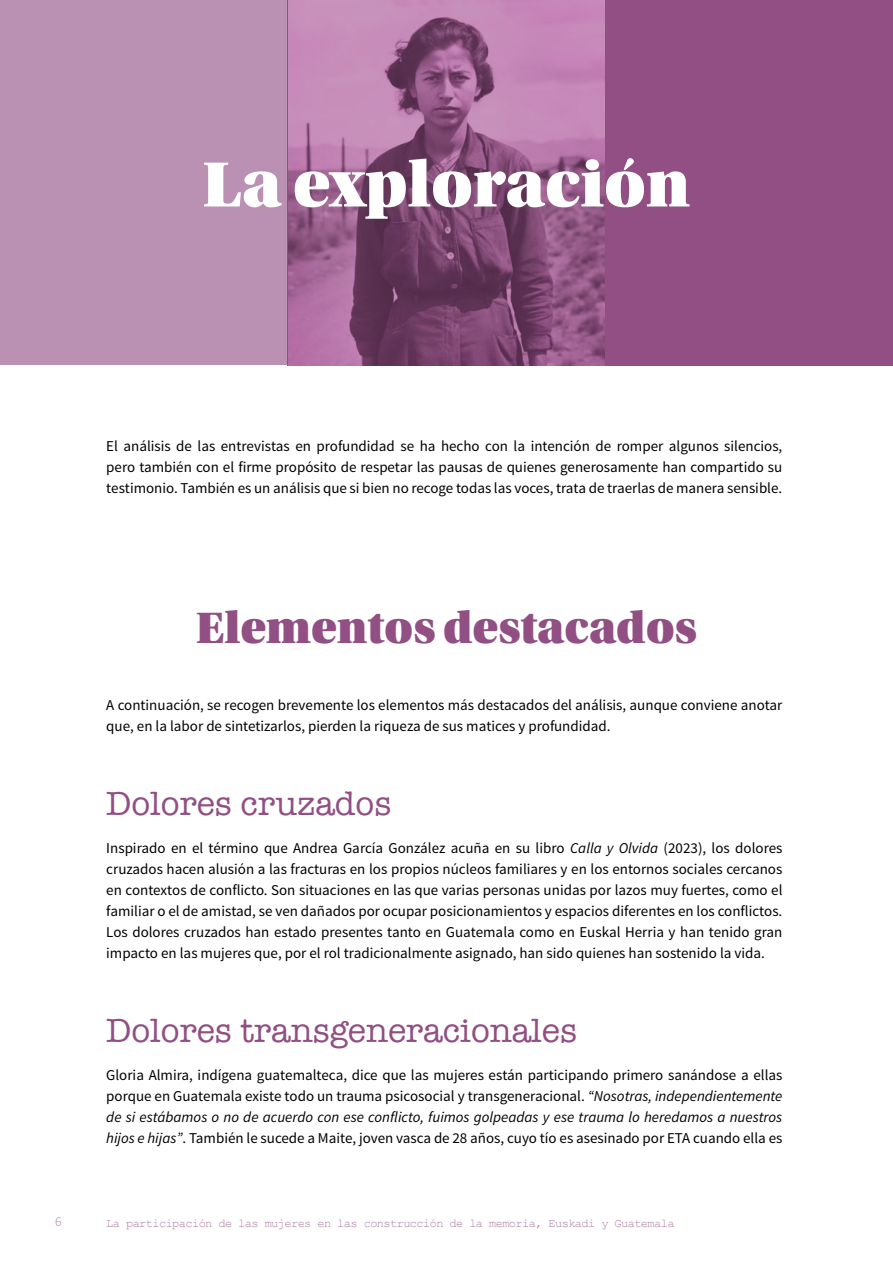
<style>
.page{position:relative;width:893px;height:1263px;background:#fff}
.page>*{position:absolute;margin:0;border:0;box-sizing:border-box;transform-origin:0 0}
.t1{font:67.5px "Utopia Std Black Headline";color:#fff}
.t2{font:46.5px "Utopia Std Black Headline";color:#914f83}
.t3{font:34.5px "American Typewriter";color:#914f83}
.t4{font:15px/21px "Source Sans Pro";color:#000;text-align:justify}
.t5{font:300 13.5px "Source Sans Pro";color:#ae81a6}
.t6{font:12px "Courier New";letter-spacing:-.05em;color:#ae81a6}
.s1{font-style:italic}
</style>
<div class="page">
<div style="left:0;top:0;width:288px;height:365px;background:#ba91b2"></div>
<svg style="left:288px;top:0;width:605px;height:366px;background:#955989"></svg>
<h1 class="t1" style="left:203px;top:149px;width:489px">La exploración</h1>
<p class="t4" style="left:106px;top:436px;width:678px">El análisis de las entrevistas en profundidad se ha hecho con la intención de romper algunos silencios, pero también con el firme propósito de respetar las pausas de quienes generosamente han compartido su testimonio. También es un análisis que si bien no recoge todas las voces, trata de traerlas de manera sensible.</p>
<h2 class="t2" style="left:196px;top:603px;width:502px">Elementos destacados</h2>
<p class="t4" style="left:106px;top:695px;width:678px">A continuación, se recogen brevemente los elementos más destacados del análisis, aunque conviene anotar que, en la labor de sintetizarlos, pierden la riqueza de sus matices y profundidad.</p>
<h3 class="t3" style="left:106px;top:777px;width:287px">Dolores cruzados</h3>
<p class="t4" style="left:106px;top:838px;width:678px">Inspirado en el término que Andrea García González acuña en su libro <span class="s1">Calla y Olvida</span> (2023), los dolores cruzados hacen alusión a las fracturas en los propios núcleos familiares y en los entornos sociales cercanos en contextos de conflicto. Son situaciones en las que varias personas unidas por lazos muy fuertes, como el familiar o el de amistad, se ven dañados por ocupar posicionamientos y espacios diferentes en los conflictos.<br>Los dolores cruzados han estado presentes tanto en Guatemala como en Euskal Herria y han tenido gran impacto en las mujeres que, por el rol tradicionalmente asignado, han sido quienes han sostenido la vida.</p>
<h3 class="t3" style="left:106px;top:1004px;width:472px">Dolores transgeneracionales</h3>
<p class="t4" style="left:106px;top:1065px;width:678px">Gloria Almira, indígena guatemalteca, dice que las mujeres están participando primero sanándose a ellas porque en Guatemala existe todo un trauma psicosocial y transgeneracional. <span class="s1">“Nosotras, independientemente de si estábamos o no de acuerdo con ese conflicto, fuimos golpeadas y ese trauma lo heredamos a nuestros hijos e hijas”</span>. También le sucede a Maite, joven vasca de 28 años, cuyo tío es asesinado por ETA cuando ella es</p>
<p class="t5" style="left:55px;top:1213px;width:8px">6</p>
<p class="t6" style="left:106px;top:1215px;width:570px">La participación de las mujeres en las construcción de la memoria, Euskadi y Guatemala</p>
</div>
